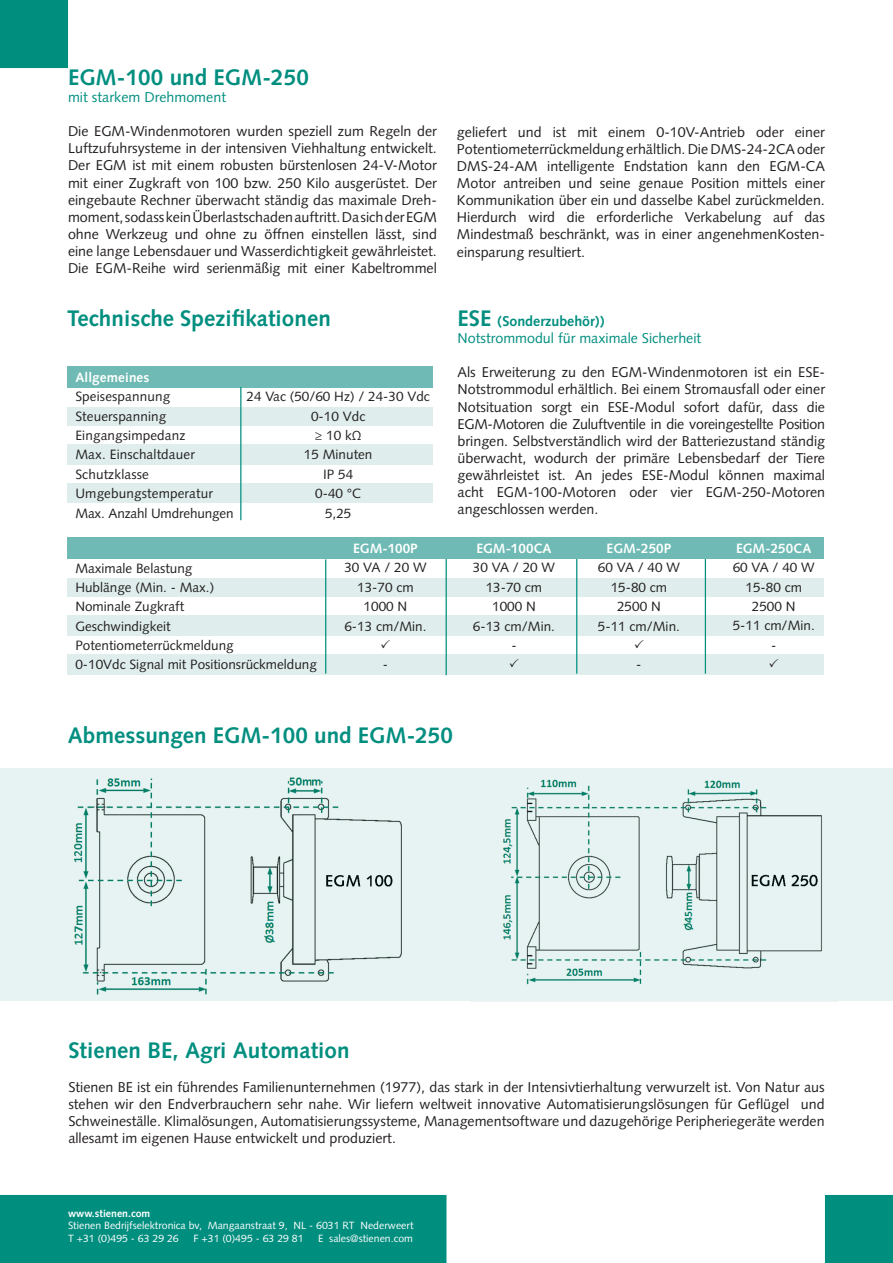
<style>
.page{position:relative;width:893px;height:1263px;background:#fff}
.page>*{position:absolute;margin:0;border:0;box-sizing:border-box;transform-origin:0 0}
.Heading_intro{font:700 22.5px "Syntax LT Std";color:#008e7f}
.Body_specs{font:700 22.5px "Syntax LT Std";color:#008e7f}
.Bodyintro{font:14.25px/17.1px "Syntax LT Std";color:#231f20;text-align:justify}
.Heading_intro-2{font:14.25px/17.1px "Syntax LT Std";color:#231f20;text-align:justify}
.Body_specs-2{font:14.25px "Syntax LT Std";color:#231f20}
.Body_specs-3{font:14.25px/17.1px "Syntax LT Std";letter-spacing:-.02em;color:#231f20}
.Body_specs-4{font:14.25px "Syntax LT Std";color:#008e7f}
.Heading_intro-3{font:14.25px "Syntax LT Std";color:#008e7f}
.Body_specs-5{font:700 14.25px "Syntax LT Std";color:#008e7f}
.Body_specs-6{font:13.5px "Syntax LT Std";color:#231f20}
.Heading_intro-4{font:13.5px "Syntax LT Std";color:#231f20}
.Heading_intro-5{font:700 13.5px "Syntax LT Std";color:#fff}
.NAW{font:10.5px "Syntax LT Std";color:#fff}
.NAW-2{font:700 10.5px "Syntax LT Std";color:#fff}
.s1{font-size:22.5px}
</style>
<div class="page">
<div style="left:0;top:0;width:68px;height:68px;background:#008e7f"></div>
<div style="left:825px;top:1195px;width:68px;height:68px;background:#008e7f"></div>
<div style="left:0;top:1195px;width:446px;height:68px;background:#008e7f"></div>
<svg style="left:0;top:768px;width:893px;height:233px;background:#ddecea"></svg>
<div style="left:67px;top:407px;width:366px;height:19px;background:#dfeeec"></div>
<div style="left:67px;top:366px;width:366px;height:22px;background:#6fbab4"></div>
<div style="left:67px;top:444px;width:366px;height:20px;background:#dfeeec"></div>
<div style="left:67px;top:483px;width:366px;height:20px;background:#dfeeec"></div>
<hr style="left:240px;top:387px;width:1px;height:133px;background:#008e7f">
<div style="left:67px;top:578px;width:757px;height:18px;background:#dfeeec"></div>
<div style="left:67px;top:538px;width:757px;height:21px;background:#6fbab4"></div>
<div style="left:67px;top:616px;width:757px;height:20px;background:#dfeeec"></div>
<div style="left:67px;top:654px;width:757px;height:20px;background:#dfeeec"></div>
<hr style="left:325px;top:559px;width:1px;height:115px;background:#008e7f">
<hr style="left:705px;top:559px;width:1px;height:115px;background:#008e7f">
<hr style="left:576px;top:559px;width:1px;height:115px;background:#008e7f">
<hr style="left:446px;top:559px;width:1px;height:116px;background:#008e7f">
<p class="Heading_intro" style="left:68px;top:64px;width:242px">EGM-100 und EGM-250</p>
<p class="Heading_intro-3" style="left:68px;top:89px;width:160px">mit starkem Drehmoment</p>
<p class="Bodyintro" style="left:68px;top:123px;width:370px">Die EGM-Windenmotoren wurden speziell zum Regeln der Luftzufuhrsysteme in der intensiven Viehhaltung entwickelt.<br>Der EGM ist mit einem robusten bürstenlosen 24-V-Motor mit einer Zugkraft von 100 bzw. 250 Kilo ausgerüstet. Der eingebaute Rechner überwacht ständig das maximale Dreh-</p>
<p class="Bodyintro" style="left:68px;top:208px;width:370px">moment, sodass kein Überlastschaden auftritt. Da sich der EGM</p>
<p class="Bodyintro" style="left:68px;top:225px;width:370px">ohne Werkzeug und ohne zu öffnen einstellen lässt, sind</p>
<p class="Bodyintro" style="left:68px;top:242px;width:370px">eine lange Lebensdauer und Wasserdichtigkeit gewährleistet.</p>
<p class="Bodyintro" style="left:68px;top:260px;width:370px">Die EGM-Reihe wird serienmäßig mit einer Kabeltrommel</p>
<p class="Heading_intro" style="left:67px;top:306px;width:265px">Technische Spezifikationen</p>
<p class="Heading_intro-5" style="left:75px;top:370px;width:76px">Allgemeines</p>
<p class="Body_specs-6" style="left:75px;top:389px;width:96px">Speisespannung</p>
<p class="Body_specs-6" style="left:75px;top:408px;width:93px">Steuerspanning</p>
<p class="Body_specs-6" style="left:75px;top:427px;width:112px">Eingangsimpedanz</p>
<p class="Body_specs-6" style="left:75px;top:447px;width:121px">Max. Einschaltdauer</p>
<p class="Body_specs-6" style="left:75px;top:466px;width:75px">Schutzklasse</p>
<p class="Body_specs-6" style="left:75px;top:485px;width:139px">Umgebungstemperatur</p>
<p class="Body_specs-6" style="left:75px;top:505px;width:160px">Max. Anzahl Umdrehungen</p>
<p class="Heading_intro-4" style="left:246px;top:389px;width:185px">24 Vac (50/60 Hz) / 24-30 Vdc</p>
<p class="Heading_intro-4" style="left:311px;top:408px;width:56px">0-10 Vdc</p>
<p class="Heading_intro-4" style="left:315px;top:427px;width:48px">≥ 10 kΩ</p>
<p class="Heading_intro-4" style="left:304px;top:447px;width:70px">15 Minuten</p>
<p class="Heading_intro-4" style="left:323px;top:466px;width:32px">IP 54</p>
<p class="Heading_intro-4" style="left:315px;top:485px;width:47px">0-40 °C</p>
<p class="Heading_intro-4" style="left:325px;top:505px;width:28px">5,25</p>
<p class="Body_specs-6" style="left:75px;top:560px;width:119px">Maximale Belastung</p>
<p class="Body_specs-6" style="left:75px;top:579px;width:140px">Hublänge (Min. - Max.)</p>
<p class="Body_specs-6" style="left:75px;top:599px;width:110px">Nominale Zugkraft</p>
<p class="Body_specs-6" style="left:75px;top:618px;width:97px">Geschwindigkeit</p>
<p class="Body_specs-6" style="left:75px;top:637px;width:160px">Potentiometerrückmeldung</p>
<p class="Body_specs-6" style="left:75px;top:657px;width:243px">0-10Vdc Signal mit Positionsrückmeldung</p>
<p class="Heading_intro-5" style="left:353px;top:541px;width:66px">EGM-100P</p>
<p class="Heading_intro-4" style="left:344px;top:560px;width:84px">30 VA / 20 W</p>
<p class="Heading_intro-4" style="left:357px;top:579px;width:58px">13-70 cm</p>
<p class="Heading_intro-4" style="left:364px;top:598px;width:45px">1000 N</p>
<p class="Heading_intro-4" style="left:344px;top:618px;width:84px">6-13 cm/Min.</p>
<p class="Heading_intro-4" style="left:383px;top:656px;width:7px">-</p>
<p class="Bodyintro" style="left:457px;top:123px;width:369px">geliefert und ist mit einem 0-10V-Antrieb oder einer</p>
<p class="Bodyintro" style="left:457px;top:140px;width:369px">Potentiometerrückmeldung erhältlich. Die DMS-24-2CA oder</p>
<p class="Bodyintro" style="left:457px;top:158px;width:369px">DMS-24-AM intelligente Endstation kann den EGM-CA</p>
<p class="Bodyintro" style="left:457px;top:175px;width:369px">Motor antreiben und seine genaue Position mittels einer</p>
<p class="Bodyintro" style="left:457px;top:192px;width:369px">Kommunikation über ein und dasselbe Kabel zurückmelden.</p>
<p class="Bodyintro" style="left:457px;top:209px;width:369px">Hierdurch wird die erforderliche Verkabelung auf das</p>
<p class="Bodyintro" style="left:457px;top:226px;width:369px">Mindestmaß beschränkt, was in einer angenehmenKosten-</p>
<p class="Bodyintro" style="left:457px;top:243px;width:130px">einsparung resultiert.</p>
<p class="Body_specs-5" style="left:458px;top:313px;width:148px"><span class="s1">ESE</span> (Sonderzubehör))</p>
<p class="Body_specs-4" style="left:458px;top:330px;width:245px">Notstrommodul für maximale Sicherheit</p>
<p class="Body_specs-2" style="left:458px;top:364px;width:369px">Als Erweiterung zu den EGM-Windenmotoren ist ein ESE-</p>
<p class="Body_specs-2" style="left:458px;top:381px;width:369px">Notstrommodul erhältlich. Bei einem Stromausfall oder einer</p>
<p class="Body_specs-3" style="left:458px;top:398px;width:369px">Notsituation sorgt ein ESE-Modul sofort dafür, dass die<br>EGM-Motoren die Zuluftventile in die voreingestellte Position</p>
<p class="Body_specs-2" style="left:458px;top:432px;width:369px">bringen. Selbstverständlich wird der Batteriezustand ständig</p>
<p class="Body_specs-2" style="left:458px;top:449px;width:369px">überwacht, wodurch der primäre Lebensbedarf der Tiere</p>
<p class="Body_specs-2" style="left:458px;top:467px;width:369px">gewährleistet ist. An jedes ESE-Modul können maximal</p>
<p class="Body_specs-2" style="left:458px;top:484px;width:369px">acht EGM-100-Motoren oder vier EGM-250-Motoren</p>
<p class="Body_specs-2" style="left:458px;top:501px;width:142px">angeschlossen werden.</p>
<p class="Heading_intro-5" style="left:476px;top:541px;width:77px">EGM-100CA</p>
<p class="Heading_intro-4" style="left:473px;top:560px;width:84px">30 VA / 20 W</p>
<p class="Heading_intro-4" style="left:486px;top:579px;width:58px">13-70 cm</p>
<p class="Heading_intro-4" style="left:492px;top:598px;width:45px">1000 N</p>
<p class="Heading_intro-4" style="left:473px;top:618px;width:84px">6-13 cm/Min.</p>
<p class="Heading_intro-4" style="left:511px;top:637px;width:7px">-</p>
<p class="Heading_intro-5" style="left:607px;top:541px;width:66px">EGM-250P</p>
<p class="Heading_intro-4" style="left:598px;top:560px;width:84px">60 VA / 40 W</p>
<p class="Heading_intro-4" style="left:611px;top:579px;width:58px">15-80 cm</p>
<p class="Heading_intro-4" style="left:617px;top:598px;width:45px">2500 N</p>
<p class="Heading_intro-4" style="left:598px;top:618px;width:84px">5-11 cm/Min.</p>
<p class="Heading_intro-4" style="left:636px;top:656px;width:7px">-</p>
<p class="Heading_intro-5" style="left:736px;top:540px;width:77px">EGM-250CA</p>
<p class="Heading_intro-4" style="left:733px;top:560px;width:84px">60 VA / 40 W</p>
<p class="Heading_intro-4" style="left:745px;top:579px;width:58px">15-80 cm</p>
<p class="Heading_intro-4" style="left:752px;top:598px;width:45px">2500 N</p>
<p class="Heading_intro-4" style="left:733px;top:618px;width:84px">5-11 cm/Min.</p>
<p class="Heading_intro-4" style="left:771px;top:637px;width:7px">-</p>
<p class="Body_specs" style="left:68px;top:723px;width:387px">Abmessungen EGM-100 und EGM-250</p>
<p class="Heading_intro" style="left:68px;top:1037px;width:283px">Stienen BE, Agri Automation</p>
<p class="Heading_intro-2" style="left:68px;top:1078px;width:758px">Stienen BE ist ein führendes Familienunternehmen (1977), das stark in der Intensivtierhaltung verwurzelt ist. Von Natur aus stehen wir den Endverbrauchern sehr nahe. Wir liefern weltweit innovative Automatisierungslösungen für Geflügel und Schweineställe. Klimalösungen, Automatisierungssysteme, Managementsoftware und dazugehörige Peripheriegeräte werden allesamt im eigenen Hause entwickelt und produziert.</p>
<p class="NAW-2" style="left:68px;top:1207px;width:84px">www.stienen.com</p>
<p class="NAW" style="left:68px;top:1219px;width:347px">Stienen Bedrijfselektronica bv, Mangaanstraat 9, NL - 6031 RT Nederweert</p>
<p class="NAW" style="left:68px;top:1232px;width:112px">T +31 (0)495 - 63 29 26</p>
<p class="NAW" style="left:193px;top:1232px;width:112px">F +31 (0)495 - 63 29 81</p>
<p class="NAW" style="left:318px;top:1232px;width:96px">E sales@stienen.com</p>
</div>
